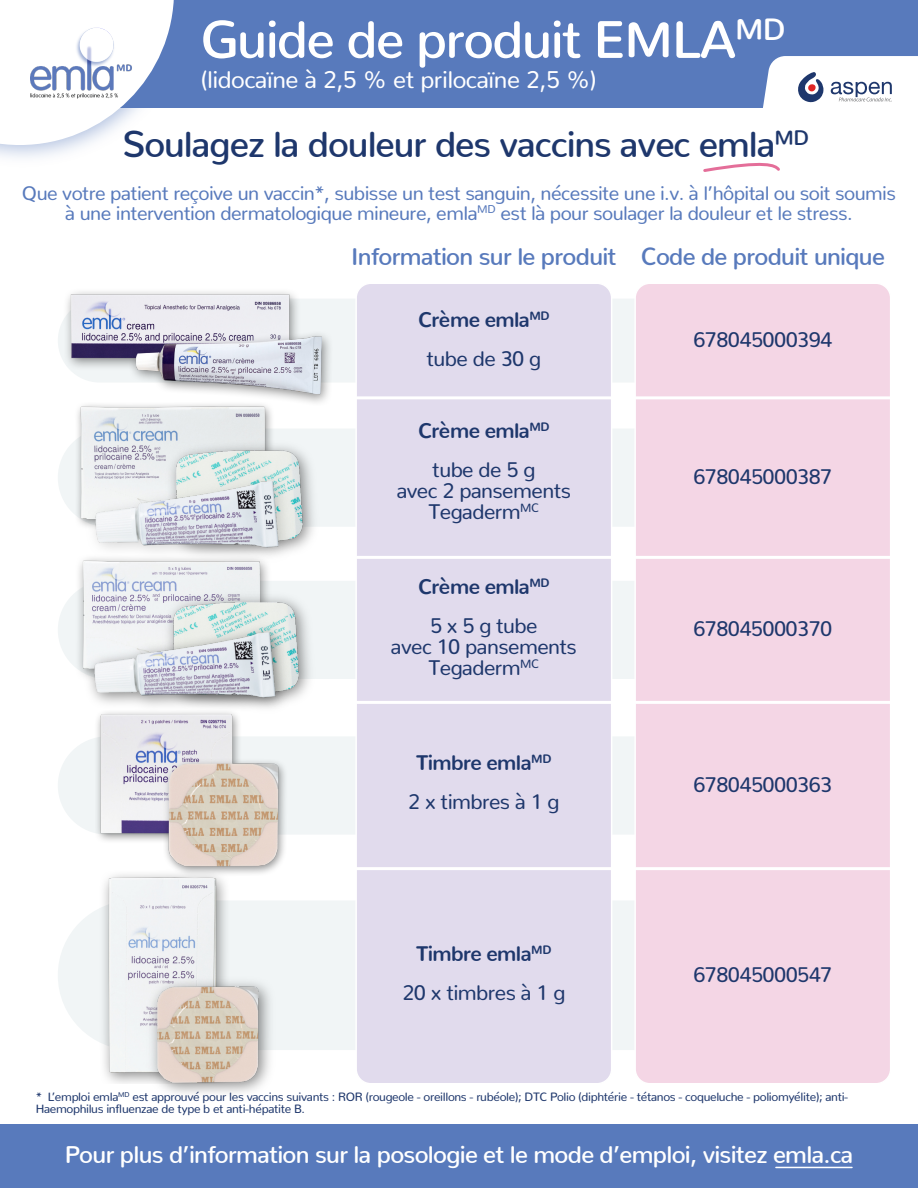
<style>
.page{position:relative;width:918px;height:1188px;background:#fff}
.page>*{position:absolute;margin:0;border:0;box-sizing:border-box;transform-origin:0 0}
.t1{font:600 52.5px "Nunito";letter-spacing:-.025em;color:#fff}
.t2{font:600 36px "Nunito";letter-spacing:-.025em;color:#1e376c}
.t3{font:600 24px "Nunito";letter-spacing:-.025em;color:#fff}
.t4{font:600 24px "Nunito";letter-spacing:-.025em;color:#587abc}
.t5{font:24px "Nunito";letter-spacing:-.02em;color:#fff}
.t6{font:21px/21px "Nunito";letter-spacing:-.025em;color:#1e376c;text-align:center}
.t7{font:700 21px/39px "Nunito";letter-spacing:-.025em;color:#1e376c;text-align:center}
.t8{font:19.5px/19.5px "Nunito";letter-spacing:-.025em;color:#587abc;text-align:center}
.t9{font:12px/12px "Nunito";letter-spacing:-.025em;color:#1e376c}
.s1{font-weight:400}
.s2{font-weight:700}
</style>
<div class="page">
<div style="left:0;top:1124px;width:918px;height:64px;background:#587abc"></div>
<hr style="left:776px;top:1167px;width:76px;height:1px;background:#fff">
<div style="left:55px;top:296px;width:837px;height:90px;background:#f1f5f6;border:3px solid #fff;border-radius:43px"></div>
<div style="left:55px;top:426px;width:837px;height:104px;background:#f1f5f6;border:3px solid #fff;border-radius:51px"></div>
<div style="left:55px;top:578px;width:837px;height:104px;background:#f1f5f6;border:3px solid #fff;border-radius:51px"></div>
<div style="left:55px;top:733px;width:837px;height:105px;background:#f1f5f6;border:3px solid #fff;border-radius:51px"></div>
<div style="left:55px;top:897px;width:837px;height:156px;background:#f1f5f6;border:3px solid #fff;border-radius:76px"></div>
<div style="left:355px;top:283px;width:257px;height:801px;background:#e1dbed;border:2px solid #fff;border-radius:15px"></div>
<div style="left:634px;top:283px;width:257px;height:801px;background:#f4d6e5;border:2px solid #fff;border-radius:15px"></div>
<hr style="left:356px;top:396px;width:535px;height:3px;background:#fff">
<hr style="left:356px;top:556px;width:535px;height:3px;background:#fff">
<hr style="left:356px;top:701px;width:535px;height:3px;background:#fff">
<hr style="left:356px;top:867px;width:535px;height:3px;background:#fff">
<img style="left:99px;top:876px;width:132px;height:208px">
<img style="left:147px;top:977px;width:128px;height:117px">
<img style="left:158px;top:987px;width:101px;height:95px">
<img style="left:94px;top:714px;width:193px;height:162px">
<img style="left:76px;top:560px;width:196px;height:117px">
<img style="left:163px;top:592px;width:152px;height:108px">
<img style="left:174px;top:603px;width:124px;height:91px">
<img style="left:84px;top:622px;width:208px;height:92px">
<img style="left:94px;top:632px;width:182px;height:66px">
<img style="left:74px;top:451px;width:91px;height:75px">
<img style="left:165px;top:454px;width:154px;height:96px">
<img style="left:176px;top:451px;width:126px;height:93px">
<img style="left:86px;top:472px;width:209px;height:91px">
<img style="left:95px;top:481px;width:184px;height:66px">
<img style="left:55px;top:291px;width:301px;height:160px">
<svg style="left:703px;top:162px;width:77px;height:10px"></svg>
<div style="left:0;top:0;width:918px;height:108px;background:#587abc"></div>
<svg style="left:763px;top:56px;width:155px;height:52px;background:#e4e7ed"></svg>
<svg style="left:0;top:0;width:174px;height:145px"></svg>
<img style="left:31px;top:27px;width:101px;height:71px">
<h1 class="t1" style="left:200px;top:7px;width:587px">Guide de produit EMLA<sup>MD</sup></h1>
<h3 class="t5" style="left:200px;top:65px;width:398px">(lidocaïne à 2,5 % et prilocaïne 2,5 %)</h3>
<h2 class="t2" style="left:122px;top:122px;width:688px">Soulagez la douleur des vaccins avec emla<sup>MD</sup></h2>
<h3 class="t8" style="left:22px;top:183px;width:876px">Que votre patient reçoive un vaccin*, subisse un test sanguin, nécessite une i.v. à l’hôpital ou soit soumis à une intervention dermatologique mineure, emla<sup>MD</sup> est là pour soulager la douleur et le stress.</h3>
<h3 class="t4" style="left:351px;top:242px;width:535px">Information sur le produit Code de produit unique</h3>
<h3 class="t7" style="left:418px;top:300px;width:133px">Crème emla<sup>MD </sup><span class="s1">tube de 30 g</span></h3>
<h3 class="t7" style="left:418px;top:411px;width:133px">Crème emla<sup>MD </sup><span class="s1">tube de 5 g</span></h3>
<h3 class="t6" style="left:397px;top:480px;width:176px">avec 2 pansements<br>Tegaderm<sup>MC</sup></h3>
<h3 class="t7" style="left:418px;top:567px;width:133px">Crème emla<sup>MD<br></sup><span class="s1">5x5gtube</span></h3>
<h3 class="t6" style="left:391px;top:636px;width:188px">avec 10 pansements<br>Tegaderm<sup>MC</sup></h3>
<h3 class="t6" style="left:408px;top:744px;width:153px;line-height:39px"><span class="s2">Timbre emla</span><sup>MD<br></sup>2 x timbres à 1 g</h3>
<h3 class="t6" style="left:402px;top:934px;width:165px;line-height:39px"><span class="s2">Timbre emla</span><sup>MD<br></sup>20 x timbres à 1 g</h3>
<h3 class="t6" style="left:694px;top:329px;width:140px">678045000394</h3>
<h3 class="t6" style="left:694px;top:466px;width:140px">678045000387</h3>
<h3 class="t6" style="left:693px;top:618px;width:140px">678045000370</h3>
<h3 class="t6" style="left:694px;top:774px;width:140px">678045000363</h3>
<h3 class="t6" style="left:694px;top:965px;width:140px">678045000547</h3>
<p class="t9" style="left:36px;top:1091px;width:814px">* L’emploi emla<sup>MD</sup> est approuvé pour les vaccins suivants : ROR (rougeole - oreillons - rubéole); DTC Polio (diphtérie - tétanos - coqueluche - poliomyélite); anti-<br>Haemophilus influenzae de type b et anti-hépatite B.</p>
<h3 class="t3" style="left:65px;top:1139px;width:790px">Pour plus d’information sur la posologie et le mode d’emploi, visitez emla.ca</h3>
</div>
